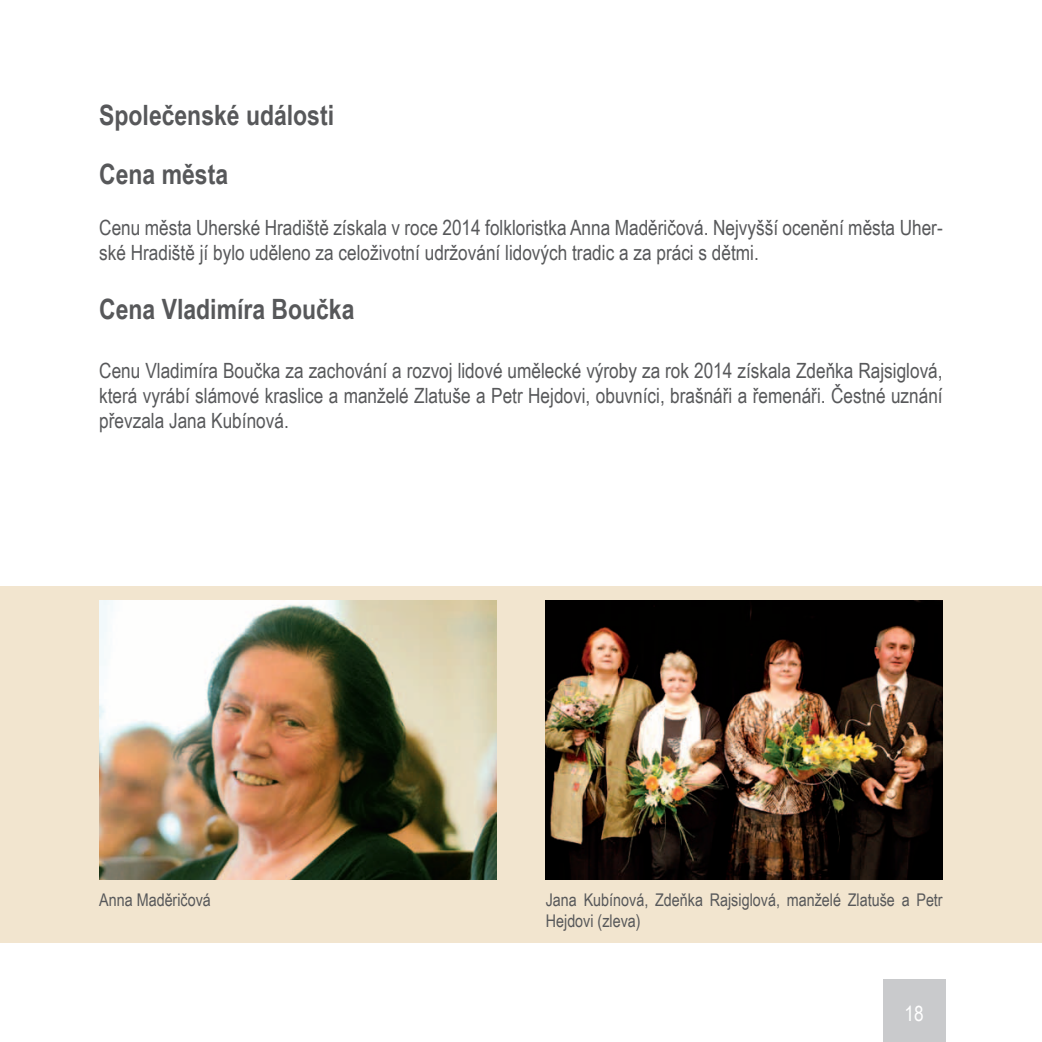
<style>
.page{position:relative;width:1042px;height:1042px;background:#fff}
.page>*{position:absolute;margin:0;border:0;box-sizing:border-box;transform-origin:0 0}
.t1{font:700 28px/58.8px "Arial Narrow";color:#57585a}
.t2{font:21px/25.2px "Arial Narrow";color:#57585a}
.t3{font:21px "Arial Narrow";color:#fff}
.t4{font:17.5px/21px "Arial Narrow";color:#57585a}
</style>
<div class="page">
<div style="left:883px;top:979px;width:62px;height:63px;background:#c9cacc"></div>
<div style="left:0;top:586px;width:1042px;height:357px;background:#f2e5cf"></div>
<img style="left:99px;top:600px;width:397px;height:279px">
<img style="left:546px;top:600px;width:397px;height:279px">
<h1 class="t1" style="left:99px;top:85px;width:236px">Společenské události<br>Cena města</h1>
<p class="t2" style="left:99px;top:215px;width:845px">Cenu města Uherské Hradiště získala v roce 2014 folkloristka Anna Maděričová. Nejvyšší ocenění města Uher&shy;ské Hradiště jí bylo uděleno za celoživotní udržování lidových tradic a za práci s dětmi.</p>
<h1 class="t1" style="left:99px;top:278px;width:257px">Cena Vladimíra Boučka</h1>
<p class="t2" style="left:99px;top:357px;width:845px;text-align:justify">Cenu Vladimíra Boučka za zachování a rozvoj lidové umělecké výroby za rok 2014 získala Zdeňka Rajsiglová, která vyrábí slámové kraslice a manželé Zlatuše a Petr Hejdovi, obuvníci, brašnáři a řemenáři. Čestné uznání převzala Jana Kubínová.</p>
<p class="t4" style="left:99px;top:889px;width:113px">Anna Maděričová</p>
<p class="t4" style="left:546px;top:889px;width:398px">Jana Kubínová, Zdeňka Rajsiglová, manželé Zlatuše a Petr<br>Hejdovi (zleva)</p>
<p class="t3" style="left:904px;top:1001px;width:21px">18</p>
</div>
